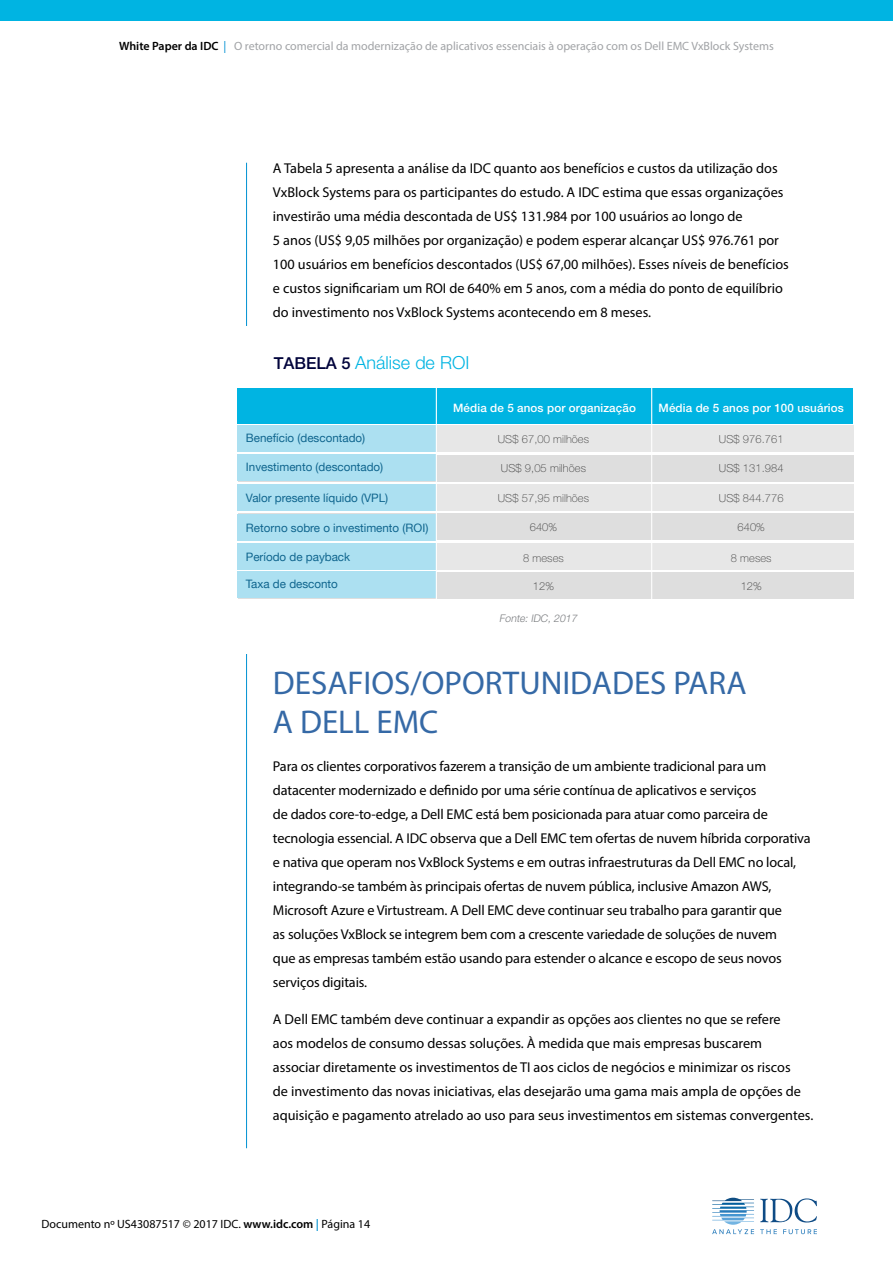
<style>
.page{position:relative;width:893px;height:1263px;background:#fff}
.page>*{position:absolute;margin:0;border:0;box-sizing:border-box;transform-origin:0 0}
.t1{font:33px/39.6px "Myriad Pro";color:#3569a6}
.t2{font:300 18px "Helvetica Neue";color:#00b4e2}
.t3{font:14.25px/24px "Myriad Pro";letter-spacing:-.005em;color:#000}
.t4{font:12px "Myriad Pro";color:#a1a3a6}
.t5{font:12px "Myriad Pro";color:#000}
.t6{font:11.55px "Helvetica Neue";color:#0f658e}
.t7{font:500 11.55px "Helvetica Neue";letter-spacing:.01em;color:#fff}
.t8{font:100 11.1px "Helvetica Neue";letter-spacing:.01em;color:#353535}
.t9{font:italic 300 10.5px "Helvetica Neue";color:#7c7e81}
.s1{font-weight:600;color:#000}
.s2{color:#0091d2}
.s3{font-weight:500;font-size:16.5px;color:#00033b}
.s4{font-weight:600}
.s5{font-weight:600;color:#0091d2}
</style>
<div class="page">
<div style="left:0;top:0;width:893px;height:21px;background:#00b4e2"></div>
<svg style="left:760px;top:1198px;width:57px;height:24px"></svg>
<svg style="left:760px;top:1229px;width:17px;height:5px"></svg>
<svg style="left:783px;top:1229px;width:34px;height:5px"></svg>
<svg style="left:712px;top:1198px;width:42px;height:36px"></svg>
<hr style="left:246px;top:163px;width:1px;height:985px;background:#0091d2">
<div style="left:229px;top:326px;width:31px;height:328px;background:#fff"></div>
<div style="left:237px;top:388px;width:616px;height:35px;background:#00b4e2"></div>
<div style="left:238px;top:425px;width:615px;height:27px;background:#e2e2e2"></div>
<div style="left:238px;top:455px;width:615px;height:26px;background:#dedede"></div>
<div style="left:238px;top:484px;width:615px;height:27px;background:#e2e2e2"></div>
<div style="left:238px;top:513px;width:615px;height:27px;background:#dedede"></div>
<div style="left:238px;top:543px;width:615px;height:26px;background:#e2e2e2"></div>
<div style="left:238px;top:572px;width:615px;height:26px;background:#dedede"></div>
<div style="left:237px;top:425px;width:199px;height:27px;background:#ace0f1"></div>
<div style="left:237px;top:455px;width:199px;height:26px;background:#ace0f1"></div>
<div style="left:237px;top:484px;width:199px;height:27px;background:#ace0f1"></div>
<div style="left:237px;top:514px;width:199px;height:26px;background:#ace0f1"></div>
<div style="left:237px;top:543px;width:199px;height:27px;background:#ace0f1"></div>
<div style="left:237px;top:571px;width:199px;height:27px;background:#ace0f1"></div>
<hr style="left:651px;top:378px;width:1px;height:228px;background:#fff">
<hr style="left:436px;top:377px;width:1px;height:253px;background:#fff">
<p class="t4" style="left:119px;top:39px;width:656px"><span class="s1">White Paper da IDC</span> <span class="s2">|</span> O retorno comercial da modernização de aplicativos essenciais à operação com os Dell EMC VxBlock Systems</p>
<p class="t3" style="left:273px;top:156px;width:517px">A Tabela 5 apresenta a análise da IDC quanto aos benefícios e custos da utilização dos VxBlock Systems para os participantes do estudo. A IDC estima que essas organizações investirão uma média descontada de US$ 131.984 por 100 usuários ao longo de<br>5 anos (US$ 9,05 milhões por organização) e podem esperar alcançar US$ 976.761 por 100 usuários em benefícios descontados (US$ 67,00 milhões). Esses níveis de benefícios e custos significariam um ROI de 640% em 5 anos, com a média do ponto de equilíbrio do investimento nos VxBlock Systems acontecendo em 8 meses.</p>
<p class="t2" style="left:274px;top:351px;width:197px"><span class="s3">TABELA 5</span> Análise de ROI</p>
<p class="t7" style="left:453px;top:401px;width:184px">Média de 5 anos por organização</p>
<p class="t7" style="left:659px;top:401px;width:187px">Média de 5 anos por 100 usuários</p>
<p class="t6" style="left:246px;top:431px;width:121px">Benefício (descontado)</p>
<p class="t8" style="left:498px;top:432px;width:93px">US$ 67,00 milhões</p>
<p class="t8" style="left:719px;top:432px;width:66px">US$ 976.761</p>
<p class="t6" style="left:246px;top:460px;width:139px">Investimento (descontado)</p>
<p class="t8" style="left:501px;top:462px;width:87px">US$ 9,05 milhões</p>
<p class="t8" style="left:719px;top:462px;width:66px">US$ 131.984</p>
<p class="t6" style="left:246px;top:491px;width:144px">Valor presente líquido (VPL)</p>
<p class="t6" style="left:246px;top:520px;width:184px">Retorno sobre o investimento (ROI)</p>
<p class="t6" style="left:246px;top:550px;width:106px">Período de payback</p>
<p class="t6" style="left:246px;top:577px;width:94px">Taxa de desconto</p>
<p class="t8" style="left:498px;top:491px;width:93px">US$ 57,95 milhões</p>
<p class="t8" style="left:530px;top:521px;width:29px">640%</p>
<p class="t8" style="left:523px;top:551px;width:42px">8 meses</p>
<p class="t8" style="left:533px;top:580px;width:23px">12%</p>
<p class="t8" style="left:719px;top:491px;width:66px">US$ 844.776</p>
<p class="t8" style="left:737px;top:521px;width:29px">640%</p>
<p class="t8" style="left:731px;top:551px;width:42px">8 meses</p>
<p class="t8" style="left:741px;top:580px;width:23px">12%</p>
<p class="t9" style="left:499px;top:611px;width:81px">Fonte: IDC, 2017</p>
<h1 class="t1" style="left:273px;top:662px;width:475px">DESAFIOS/OPORTUNIDADES PARA<br>A DELL EMC</h1>
<p class="t3" style="left:273px;top:754px;width:539px">Para os clientes corporativos fazerem a transição de um ambiente tradicional para um datacenter modernizado e definido por uma série contínua de aplicativos e serviços<br>de dados core-to-edge, a Dell EMC está bem posicionada para atuar como parceira de tecnologia essencial. A IDC observa que a Dell EMC tem ofertas de nuvem híbrida corporativa e nativa que operam nos VxBlock Systems e em outras infraestruturas da Dell EMC no local, integrando-se também às principais ofertas de nuvem pública, inclusive Amazon AWS, Microsoft Azure e Virtustream. A Dell EMC deve continuar seu trabalho para garantir que<br>as soluções VxBlock se integrem bem com a crescente variedade de soluções de nuvem<br>que as empresas também estão usando para estender o alcance e escopo de seus novos serviços digitais.</p>
<p class="t3" style="left:273px;top:1007px;width:542px">A Dell EMC também deve continuar a expandir as opções aos clientes no que se refere<br>aos modelos de consumo dessas soluções. À medida que mais empresas buscarem<br>associar diretamente os investimentos de TI aos ciclos de negócios e minimizar os riscos<br>de investimento das novas iniciativas, elas desejarão uma gama mais ampla de opções de aquisição e pagamento atrelado ao uso para seus investimentos em sistemas convergentes.</p>
<p class="t5" style="left:41px;top:1216px;width:330px">Documento nº US43087517 © 2017 IDC. <span class="s4">www.idc.com</span> <span class="s5">|</span> Página 14</p>
</div>
